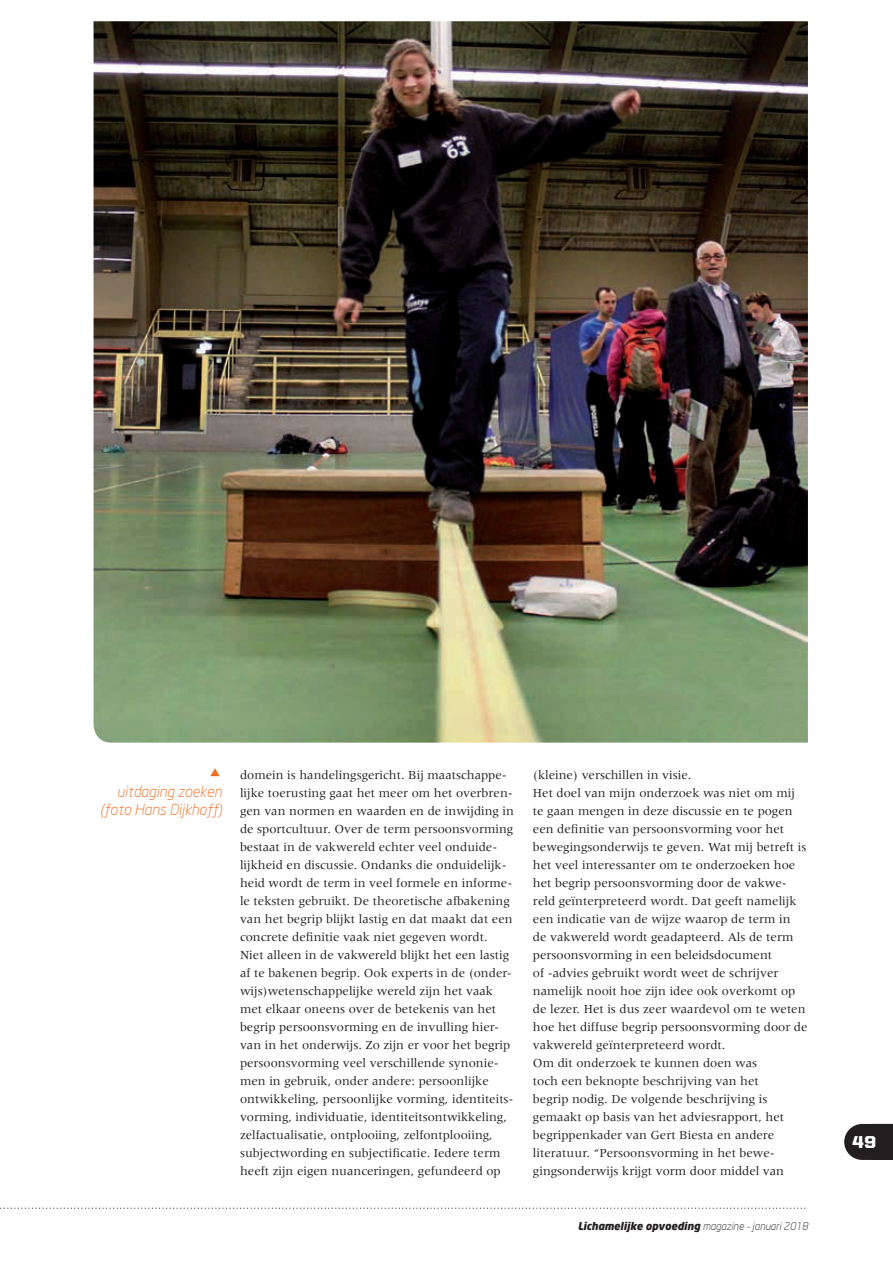
<style>
.page{position:relative;width:893px;height:1263px;background:#fff}
.page>*{position:absolute;margin:0;border:0;box-sizing:border-box;transform-origin:0 0}
.t1{font:900 17.25px "United Sans Reg";color:#fff}
.t2{font:italic 300 15px/18px "Neo Sans";color:#f36e21;text-align:right}
.t3{font:12.75px/18px "Meridien LT Std";color:#231f20}
.t4{font:italic 900 10.5px "Neo Sans";color:#231f20}
.s1{font-weight:300}
</style>
<div class="page">
<img style="left:94px;top:21px;width:714px;height:722px">
<svg style="left:844px;top:1124px;width:49px;height:36px;background:#353132"></svg>
<svg style="left:0;top:1207px;width:808px;height:2px"></svg>
<p class="t2" style="left:100px;top:782px;width:123px">uitdaging zoeken (foto Hans Dijkhoff)</p>
<p class="t3" style="left:240px;top:765px;width:276px">domein is handelingsgericht. Bij maatschappe&shy;lijke toerusting gaat het meer om het overbren&shy;gen van normen en waarden en de inwijding in de sportcultuur. Over de term persoonsvorming bestaat in de vakwereld echter veel onduide&shy;lijkheid en discussie. Ondanks die onduidelijk&shy;heid wordt de term in veel formele en informe&shy;le teksten gebruikt. De theoretische afbakening van het begrip blijkt lastig en dat maakt dat een concrete definitie vaak niet gegeven wordt.<br>Niet alleen in de vakwereld blijkt het een lastig af te bakenen begrip. Ook experts in de (onder&shy;wijs)wetenschappelijke wereld zijn het vaak met elkaar oneens over de betekenis van het begrip persoonsvorming en de invulling hier&shy;van in het onderwijs. Zo zijn er voor het begrip persoonsvorming veel verschillende synonie&shy;men in gebruik, onder andere: persoonlijke ontwikkeling, persoonlijke vorming, identiteits&shy;vorming, individuatie, identiteitsontwikkeling, zelfactualisatie, ontplooiing, zelfontplooiing, subjectwording en subjectificatie. Iedere term heeft zijn eigen nuanceringen, gefundeerd op</p>
<p class="t3" style="left:533px;top:765px;width:276px">(kleine) verschillen in visie.<br>Het doel van mijn onderzoek was niet om mij te gaan mengen in deze discussie en te pogen een definitie van persoonsvorming voor het bewegingsonderwijs te geven. Wat mij betreft is het veel interessanter om te onderzoeken hoe het begrip persoonsvorming door de vakwe&shy;reld geïnterpreteerd wordt. Dat geeft namelijk een indicatie van de wijze waarop de term in<br>de vakwereld wordt geadapteerd. Als de term persoonsvorming in een beleidsdocument<br>of -advies gebruikt wordt weet de schrijver namelijk nooit hoe zijn idee ook overkomt op de lezer. Het is dus zeer waardevol om te weten hoe het diffuse begrip persoonsvorming door de vakwereld geïnterpreteerd wordt.<br>Om dit onderzoek te kunnen doen was<br>toch een beknopte beschrijving van het<br>begrip nodig. De volgende beschrijving is gemaakt op basis van het adviesrapport, het begrippenkader van Gert Biesta en andere literatuur. “Persoonsvorming in het bewe&shy;gingsonderwijs krijgt vorm door middel van</p>
<p class="t4" style="left:578px;top:1219px;width:232px">Lichamelijke opvoeding <span class="s1">magazine - januari 2018</span></p>
<h1 class="t1" style="left:852px;top:1133px;width:25px">49</h1>
</div>
